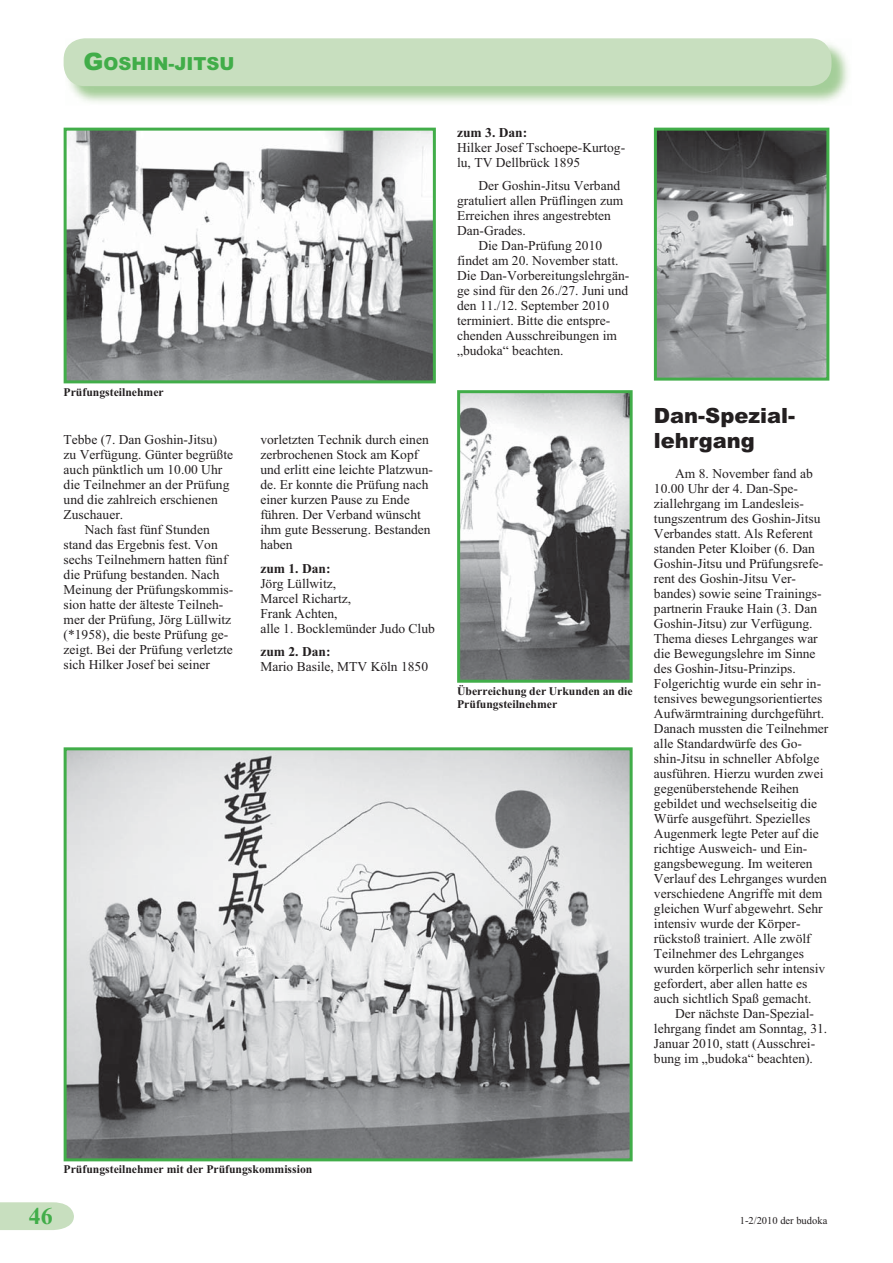
<style>
.page{position:relative;width:893px;height:1263px;background:#fff}
.page>*{position:absolute;margin:0;border:0;box-sizing:border-box;transform-origin:0 0}
.t1{font:700 24px "Times New Roman";color:#41ad49}
.t2{font:900 21px/25.2px "Arial";color:#231f20}
.t3{font:900 18px "Arial";color:#41ad49}
.t4{font:13.5px/15px "Times New Roman";color:#231f20}
.t5{font:700 13.5px "Times New Roman";color:#231f20}
.t6{font:700 11.7px/12.8px "Times New Roman";color:#231f20}
.t7{font:10.5px "Times New Roman";color:#231f20}
.s1{font-size:24px}
</style>
<div class="page">
<svg style="left:0;top:1202px;width:74px;height:28px;background:#cbe1c3"></svg>
<img style="left:65px;top:39px;width:783px;height:64px">
<div style="left:64px;top:38px;width:767px;height:48px;background:#c8dfbf;border-radius:21px"></div>
<img style="left:68px;top:132px;width:364px;height:247px">
<div style="left:64px;top:128px;width:372px;height:255px;border:3px solid #41ad49"></div>
<img style="left:461px;top:394px;width:167px;height:285px">
<div style="left:457px;top:390px;width:175px;height:293px;border:3px solid #41ad49"></div>
<img style="left:68px;top:751px;width:560px;height:406px">
<div style="left:64px;top:747px;width:568px;height:414px;border:3px solid #41ad49"></div>
<img style="left:658px;top:132px;width:167px;height:245px">
<div style="left:654px;top:128px;width:175px;height:253px;border:3px solid #41ad49"></div>
<h3 class="t3" style="left:83px;top:57px;width:152px"><span class="s1">G</span>OSHIN-JITSU</h3>
<p class="t6" style="left:64px;top:387px;width:102px">Prüfungsteilnehmer</p>
<p class="t4" style="left:64px;top:433px;width:155px">Tebbe (7. Dan Goshin-Jitsu)</p>
<p class="t4" style="left:64px;top:448px;width:171px">zu Verfügung. Günter begrüßte</p>
<p class="t4" style="left:64px;top:463px;width:160px">auch pünktlich um 10.00 Uhr</p>
<p class="t4" style="left:64px;top:478px;width:167px">die Teilnehmer an der Prüfung</p>
<p class="t4" style="left:64px;top:493px;width:156px">und die zahlreich erschienen</p>
<p class="t4" style="left:64px;top:508px;width:61px">Zuschauer.</p>
<p class="t4" style="left:85px;top:523px;width:126px">Nach fast fünf Stunden</p>
<p class="t4" style="left:64px;top:538px;width:156px">stand das Ergebnis fest. Von</p>
<p class="t4" style="left:64px;top:553px;width:165px">sechs Teilnehmern hatten fünf</p>
<p class="t4" style="left:64px;top:568px;width:157px">die Prüfung bestanden. Nach</p>
<p class="t4" style="left:64px;top:583px;width:171px">Meinung der Prüfungskommis-</p>
<p class="t4" style="left:64px;top:598px;width:161px">sion hatte der älteste Teilneh-</p>
<p class="t4" style="left:64px;top:613px;width:169px">mer der Prüfung, Jörg Lüllwitz</p>
<p class="t4" style="left:64px;top:628px;width:166px">(*1958), die beste Prüfung ge-</p>
<p class="t4" style="left:64px;top:643px;width:171px">zeigt. Bei der Prüfung verletzte</p>
<p class="t4" style="left:64px;top:658px;width:148px">sich Hilker Josef bei seiner</p>
<p class="t4" style="left:260px;top:433px;width:174px">vorletzten Technik durch einen zerbrochenen Stock am Kopf und erlitt eine leichte Platzwun&shy;de. Er konnte die Prüfung nach einer kurzen Pause zu Ende führen. Der Verband wünscht ihm gute Besserung. Bestanden haben</p>
<p class="t5" style="left:260px;top:564px;width:72px">zum 1. Dan:</p>
<p class="t4" style="left:260px;top:577px;width:176px">Jörg Lüllwitz,<br>Marcel Richartz,<br>Frank Achten,<br>alle 1. Bocklemünder Judo Club</p>
<p class="t5" style="left:260px;top:647px;width:72px">zum 2. Dan:</p>
<p class="t4" style="left:260px;top:660px;width:169px">Mario Basile, MTV Köln 1850</p>
<p class="t5" style="left:457px;top:128px;width:72px">zum 3. Dan:</p>
<p class="t4" style="left:457px;top:141px;width:169px">Hilker Josef Tschoepe-Kurtog&shy;lu, TV Dellbrück 1895</p>
<p class="t4" style="left:478px;top:180px;width:143px">Der Goshin-Jitsu Verband</p>
<p class="t4" style="left:457px;top:195px;width:168px">gratuliert allen Prüflingen zum</p>
<p class="t4" style="left:457px;top:210px;width:155px">Erreichen ihres angestrebten</p>
<p class="t4" style="left:457px;top:225px;width:70px">Dan-Grades.</p>
<p class="t4" style="left:478px;top:240px;width:125px">Die Dan-Prüfung 2010</p>
<p class="t4" style="left:457px;top:255px;width:163px">findet am 20. November statt.</p>
<p class="t4" style="left:457px;top:270px;width:174px">Die Dan-Vorbereitungslehrgän-</p>
<p class="t4" style="left:457px;top:285px;width:172px">ge sind für den 26./27. Juni und</p>
<p class="t4" style="left:457px;top:300px;width:153px">den 11./12. September 2010</p>
<p class="t4" style="left:457px;top:315px;width:154px">terminiert. Bitte die entspre-</p>
<p class="t4" style="left:457px;top:330px;width:161px">chenden Ausschreibungen im</p>
<p class="t4" style="left:457px;top:345px;width:108px">„budoka“ beachten.</p>
<p class="t6" style="left:457px;top:686px;width:177px">Überreichung der Urkunden an die<br>Prüfungsteilnehmer</p>
<h2 class="t2" style="left:654px;top:405px;width:143px">Dan-Spezial&shy;lehrgang</h2>
<p class="t4" style="left:654px;top:468px;width:176px;text-indent:21px">Am 8. November fand ab<br>10.00 Uhr der 4. Dan-Spe&shy;ziallehrgang im Landesleis&shy;tungszentrum des Goshin-Jitsu<br>Verbandes statt. Als Referent standen Peter Kloiber (6. Dan<br>Goshin-Jitsu und Prüfungsrefe&shy;rent des Goshin-Jitsu Ver&shy;bandes) sowie seine Trainings&shy;partnerin Frauke Hain (3. Dan<br>Goshin-Jitsu) zur Verfügung.<br>Thema dieses Lehrganges war die Bewegungslehre im Sinne des Goshin-Jitsu-Prinzips.<br>Folgerichtig wurde ein sehr in&shy;tensives bewegungsorientiertes<br>Aufwärmtraining durchgeführt.<br>Danach mussten die Teilnehmer alle Standardwürfe des Go&shy;shin-Jitsu in schneller Abfolge ausführen. Hierzu wurden zwei gegenüberstehende Reihen gebildet und wechselseitig die<br>Würfe ausgeführt. Spezielles<br>Augenmerk legte Peter auf die richtige Ausweich- und Ein&shy;gangsbewegung. Im weiteren<br>Verlauf des Lehrganges wurden verschiedene Angriffe mit dem gleichen Wurf abgewehrt. Sehr intensiv wurde der Körper&shy;rückstoß trainiert. Alle zwölf<br>Teilnehmer des Lehrganges wurden körperlich sehr intensiv gefordert, aber allen hatte es auch sichtlich Spaß gemacht.</p>
<p class="t4" style="left:654px;top:1008px;width:175px;text-indent:21px">Der nächste Dan-Spezial&shy;lehrgang findet am Sonntag, 31.<br>Januar 2010, statt (Ausschrei&shy;bung im „budoka“ beachten).</p>
<p class="t6" style="left:64px;top:1165px;width:250px">Prüfungsteilnehmer mit der Prüfungskommission</p>
<h1 class="t1" style="left:29px;top:1208px;width:25px">46</h1>
<p class="t7" style="left:739px;top:1217px;width:89px">1-2/2010 der budoka</p>
</div>
